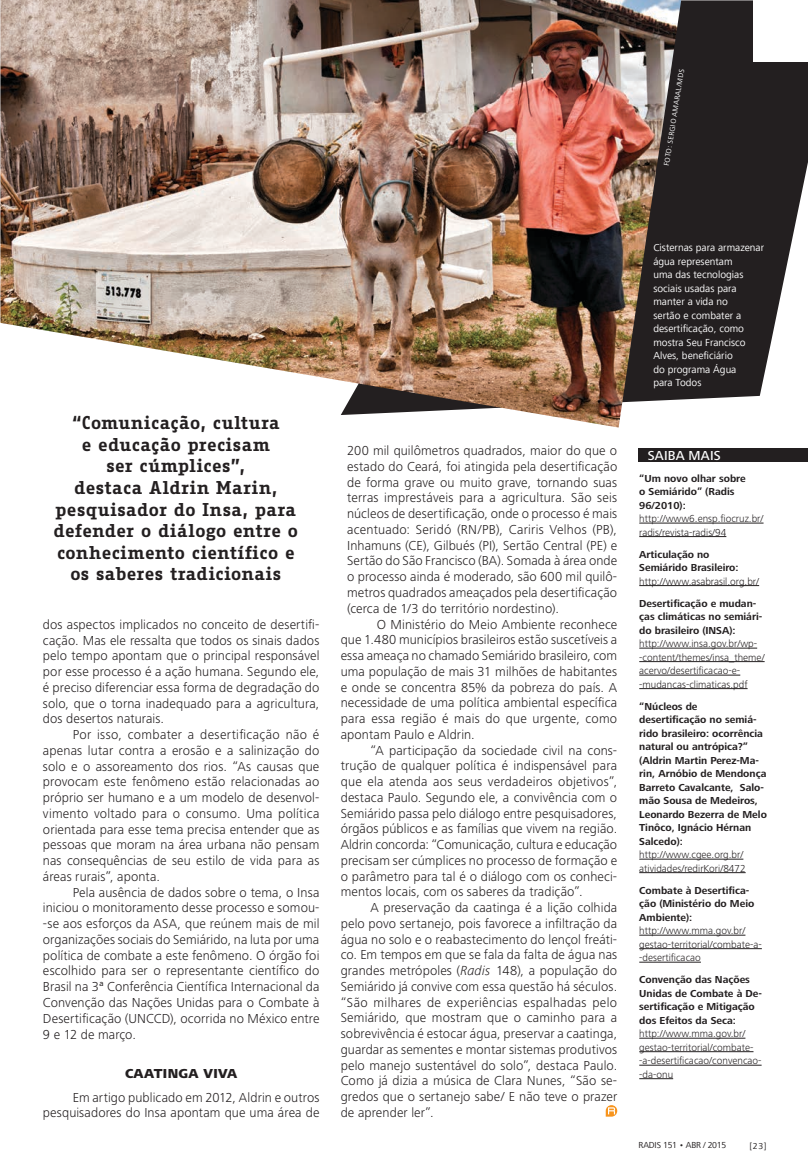
<style>
.page{position:relative;width:808px;height:1169px;background:#fff}
.page>*{position:absolute;margin:0;border:0;box-sizing:border-box;transform-origin:0 0}
.t1{font:700 18px/21.6px "Fago Office Serif";letter-spacing:.02em;color:#231f20;text-align:center}
.t2{font:300 13.5px/15.8px "Frutiger Next LT";letter-spacing:.005em;color:#231f20;text-align:justify}
.t3{font:800 13.5px "Frutiger Next LT";letter-spacing:.025em;color:#231f20}
.t4{font:500 13.5px "Frutiger Next LT";letter-spacing:.015em;color:#fff}
.t5{font:700 10.5px/13.5px "Frutiger Next LT";color:#231f20}
.t6{font:300 10.5px/13.5px "Frutiger Next LT";color:#231f20}
.t7{font:10.5px/13.5px "Frutiger Next LT";color:#fff}
.t8{font:9px "Frutiger Next LT";letter-spacing:-.015em;color:#231f20}
.t9{font:7.5px "Frutiger Next LT";color:#fff}
.s1{font-style:italic}
</style>
<div class="page">
<div style="left:638px;top:448px;width:170px;height:13px;background:#231f20"></div>
<svg style="left:684px;top:0;width:124px;height:400px;background:#3f3c3d"></svg>
<img style="left:0;top:0;width:684px;height:428px">
<div style="left:753px;top:0;width:55px;height:62px;background:#fff"></div>
<svg style="left:605px;top:1105px;width:12px;height:11px"></svg>
<hr style="left:639px;top:523px;width:124px;height:1px;background:#231f20">
<hr style="left:639px;top:536px;width:87px;height:1px;background:#231f20">
<hr style="left:639px;top:585px;width:120px;height:1px;background:#231f20">
<hr style="left:639px;top:648px;width:118px;height:1px;background:#231f20">
<hr style="left:639px;top:661px;width:125px;height:1px;background:#231f20">
<hr style="left:639px;top:675px;width:101px;height:1px;background:#231f20">
<hr style="left:639px;top:688px;width:108px;height:1px;background:#231f20">
<hr style="left:639px;top:859px;width:104px;height:1px;background:#231f20">
<hr style="left:639px;top:872px;width:106px;height:1px;background:#231f20">
<hr style="left:639px;top:935px;width:106px;height:1px;background:#231f20">
<hr style="left:639px;top:948px;width:122px;height:1px;background:#231f20">
<hr style="left:639px;top:962px;width:62px;height:1px;background:#231f20">
<hr style="left:639px;top:1038px;width:106px;height:1px;background:#231f20">
<hr style="left:639px;top:1051px;width:114px;height:1px;background:#231f20">
<hr style="left:639px;top:1065px;width:122px;height:1px;background:#231f20">
<hr style="left:639px;top:1078px;width:34px;height:1px;background:#231f20">
<p class="t9" style="left:662px;top:165px;width:100px;rotate:-81deg">FOTO: SERGIO AMARAL/MDS</p>
<h1 class="t1" style="left:54px;top:412px;width:246px">“Comunicação, cultura<br>e educação precisam<br>ser cúmplices”,<br>destaca Aldrin Marin, pesquisador do Insa, para defender o diálogo entre o conhecimento científico e os saberes tradicionais</h1>
<p class="t2" style="left:43px;top:616px;width:278px">dos aspectos implicados no conceito de desertifi&shy;cação. Mas ele ressalta que todos os sinais dados pelo tempo apontam que o principal responsável por esse processo é a ação humana. Segundo ele, é preciso diferenciar essa forma de degradação do solo, que o torna inadequado para a agricultura, dos desertos naturais.</p>
<p class="t2" style="left:43px;top:727px;width:278px;text-indent:30px">Por isso, combater a desertificação não é apenas lutar contra a erosão e a salinização do solo e o assoreamento dos rios. “As causas que provocam este fenômeno estão relacionadas ao próprio ser humano e a um modelo de desenvol&shy;vimento voltado para o consumo. Uma política orientada para esse tema precisa entender que as pessoas que moram na área urbana não pensam nas consequências de seu estilo de vida para as áreas rurais”, aponta.</p>
<p class="t2" style="left:43px;top:884px;width:278px;text-indent:30px">Pela ausência de dados sobre o tema, o Insa iniciou o monitoramento desse processo e somou--se aos esforços da ASA, que reúnem mais de mil organizações sociais do Semiárido, na luta por uma política de combate a este fenômeno. O órgão foi escolhido para ser o representante científico do Brasil na 3ª Conferência Científica Internacional da Convenção das Nações Unidas para o Combate à Desertificação (UNCCD), ocorrida no México entre 9 e 12 de março.</p>
<p class="t3" style="left:125px;top:1066px;width:114px">CAATINGA VIVA</p>
<p class="t2" style="left:43px;top:1089px;width:278px;text-align:right">Em artigo publicado em 2012, Aldrin e outros pesquisadores do Insa apontam que uma área de</p>
<p class="t2" style="left:347px;top:443px;width:272px">200 mil quilômetros quadrados, maior do que o estado do Ceará, foi atingida pela desertificação de forma grave ou muito grave, tornando suas terras imprestáveis para a agricultura. São seis núcleos de desertificação, onde o processo é mais acentuado: Seridó (RN/PB), Cariris Velhos (PB), Inhamuns (CE), Gilbués (PI), Sertão Central (PE) e Sertão do São Francisco (BA). Somada à área onde o processo ainda é moderado, são 600 mil quilô&shy;metros quadrados ameaçados pela desertificação (cerca de 1/3 do território nordestino).</p>
<p class="t2" style="left:341px;top:616px;width:278px;text-indent:36px">O Ministério do Meio Ambiente reconhece que 1.480 municípios brasileiros estão suscetíveis a essa ameaça no chamado Semiárido brasileiro, com uma população de mais 31 milhões de habitantes e onde se concentra 85% da pobreza do país. A necessidade de uma política ambiental específica para essa região é mais do que urgente, como apontam Paulo e Aldrin.</p>
<p class="t2" style="left:341px;top:742px;width:278px;text-indent:30px">“A participação da sociedade civil na cons&shy;trução de qualquer política é indispensável para que ela atenda aos seus verdadeiros objetivos”, destaca Paulo. Segundo ele, a convivência com o Semiárido passa pelo diálogo entre pesquisadores, órgãos públicos e as famílias que vivem na região.<br>Aldrin concorda: “Comunicação, cultura e educação precisam ser cúmplices no processo de formação e o parâmetro para tal é o diálogo com os conheci&shy;mentos locais, com os saberes da tradição”.</p>
<p class="t2" style="left:341px;top:900px;width:278px;text-indent:30px">A preservação da caatinga é a lição colhida pelo povo sertanejo, pois favorece a infiltração da água no solo e o reabastecimento do lençol freáti&shy;co. Em tempos em que se fala da falta de água nas grandes metrópoles (<span class="s1">Radis</span> 148), a população do Semiárido já convive com essa questão há séculos. “São milhares de experiências espalhadas pelo Semiárido, que mostram que o caminho para a sobrevivência é estocar água, preservar a caatinga, guardar as sementes e montar sistemas produtivos pelo manejo sustentável do solo”, destaca Paulo.<br>Como já dizia a música de Clara Nunes, “São se&shy;gredos que o sertanejo sabe/ E não teve o prazer de aprender ler”.</p>
<p class="t7" style="left:653px;top:241px;width:112px">Cisternas para armazenar água representam<br>uma das tecnologias sociais usadas para manter a vida no<br>sertão e combater a desertificação, como mostra Seu Francisco<br>Alves, beneficiário<br>do programa Água<br>para Todos</p>
<p class="t4" style="left:647px;top:447px;width:75px">SAIBA MAIS</p>
<p class="t5" style="left:639px;top:471px;width:108px">“Um novo olhar sobre o Semiárido” (Radis<br>96/2010):</p>
<p class="t6" style="left:639px;top:512px;width:126px">http://www6.ensp.fiocruz.br/ radis/revista-radis/94</p>
<p class="t5" style="left:639px;top:547px;width:101px">Articulação no<br>Semiárido Brasileiro:</p>
<p class="t6" style="left:639px;top:574px;width:121px">http://www.asabrasil.org.br/</p>
<p class="t5" style="left:639px;top:596px;width:125px">Desertificação e mudan&shy;ças climáticas no semiári&shy;do brasileiro (INSA):</p>
<p class="t6" style="left:639px;top:637px;width:127px">http://www.insa.gov.br/wp--content/themes/insa_theme/ acervo/desertificacao-e--mudancas-climaticas.pdf</p>
<p class="t5" style="left:639px;top:699px;width:129px">“Núcleos de desertificação no semiá&shy;rido brasileiro: ocorrência natural ou antrópica?” (Aldrin Martin Perez-Ma&shy;rin, Arnóbio de Mendonça<br>Barreto Cavalcante, Salo&shy;mão Sousa de Medeiros,<br>Leonardo Bezerra de Melo<br>Tinôco, Ignácio Hérnan<br>Salcedo):</p>
<p class="t6" style="left:639px;top:848px;width:108px">http://www.cgee.org.br/ atividades/redirKori/8472</p>
<p class="t5" style="left:639px;top:883px;width:117px">Combate à Desertifica&shy;ção (Ministério do Meio<br>Ambiente):</p>
<p class="t6" style="left:639px;top:924px;width:124px">http://www.mma.gov.br/ gestao-territorial/combate-a--desertificacao</p>
<p class="t5" style="left:639px;top:973px;width:124px">Convenção das Nações<br>Unidas de Combate à De&shy;sertificação e Mitigação dos Efeitos da Seca:</p>
<p class="t6" style="left:639px;top:1027px;width:124px">http://www.mma.gov.br/ gestao-territorial/combate--a-desertificacao/convencao--da-onu</p>
<p class="t8" style="left:638px;top:1140px;width:89px">RADIS 151 • ABR / 2015</p>
<p class="t8" style="left:749px;top:1140px;width:19px">[23]</p>
</div>
